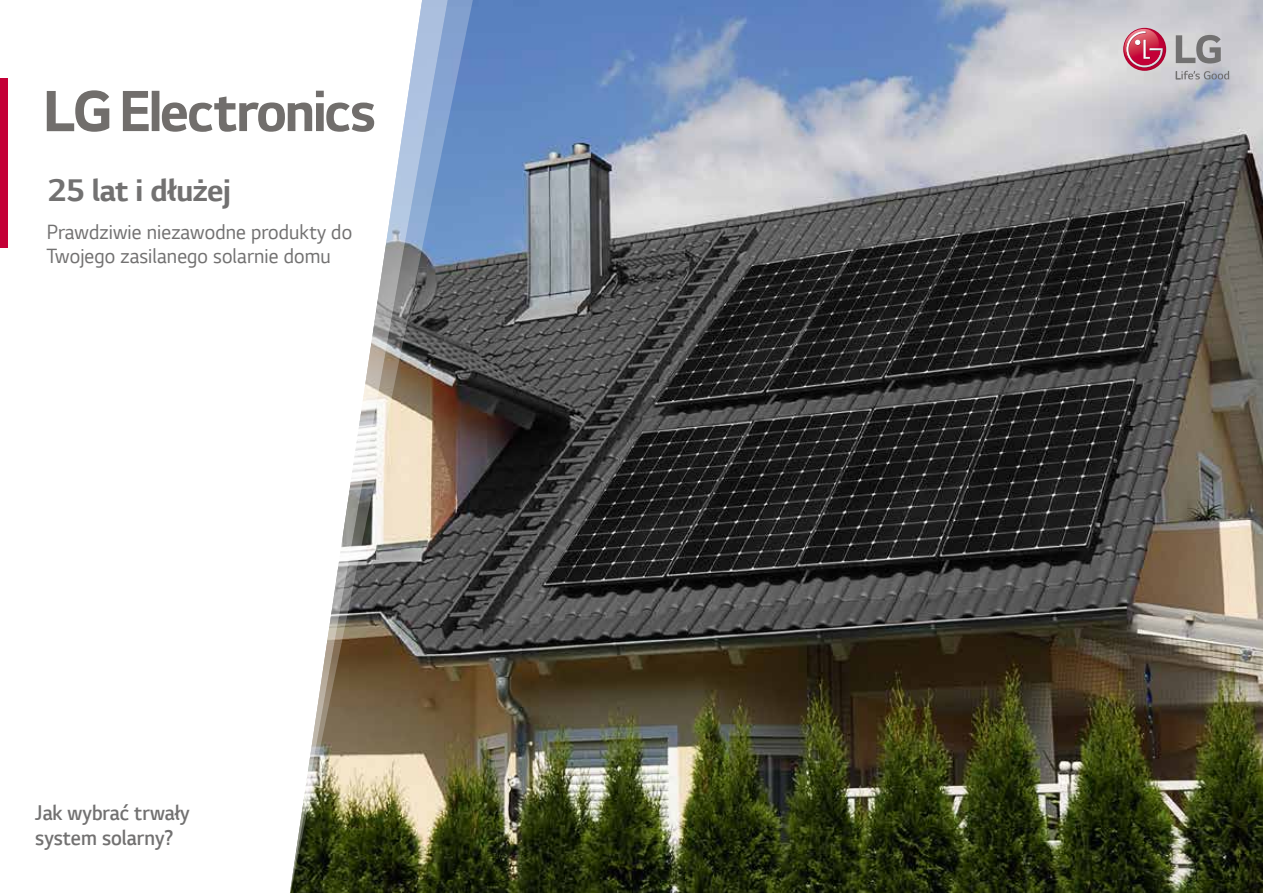
<style>
.page{position:relative;width:1263px;height:893px;background:#fff}
.page>*{position:absolute;margin:0;border:0;box-sizing:border-box;transform-origin:0 0}
.t1{font:700 33px "LG Smart";letter-spacing:-.01em;color:#727171}
.t2{font:300 22.5px/25.5px "LG Smart";color:#727171;scale:.93 1}
.t3{font:21.75px/24px "LG Smart";letter-spacing:.005em;color:#727171;scale:.95 1}
</style>
<div class="page">
<img style="left:475px;top:0;width:788px;height:893px">
<img style="left:290px;top:0;width:185px;height:893px">
<svg style="left:123px;top:91px;width:251px;height:41px"></svg>
<svg style="left:47px;top:90px;width:62px;height:42px"></svg>
<div style="left:0;top:79px;width:7px;height:169px;background:#c40037"></div>
<svg style="left:1176px;top:71px;width:53px;height:8px"></svg>
<svg style="left:1176px;top:35px;width:45px;height:29px"></svg>
<svg style="left:1123px;top:28px;width:43px;height:43px"></svg>
<svg style="left:1122px;top:29px;width:41px;height:39px;background:#ce6079"></svg>
<h1 class="t1" style="left:48px;top:168px;width:185px">25 lat i dłużej</h1>
<p class="t3" style="left:47px;top:219px;width:323px">Prawdziwie niezawodne produkty do<br>Twojego zasilanego solarnie domu</p>
<p class="t2" style="left:35px;top:799px;width:167px">Jak wybrać trwały system solarny?</p>
</div>
